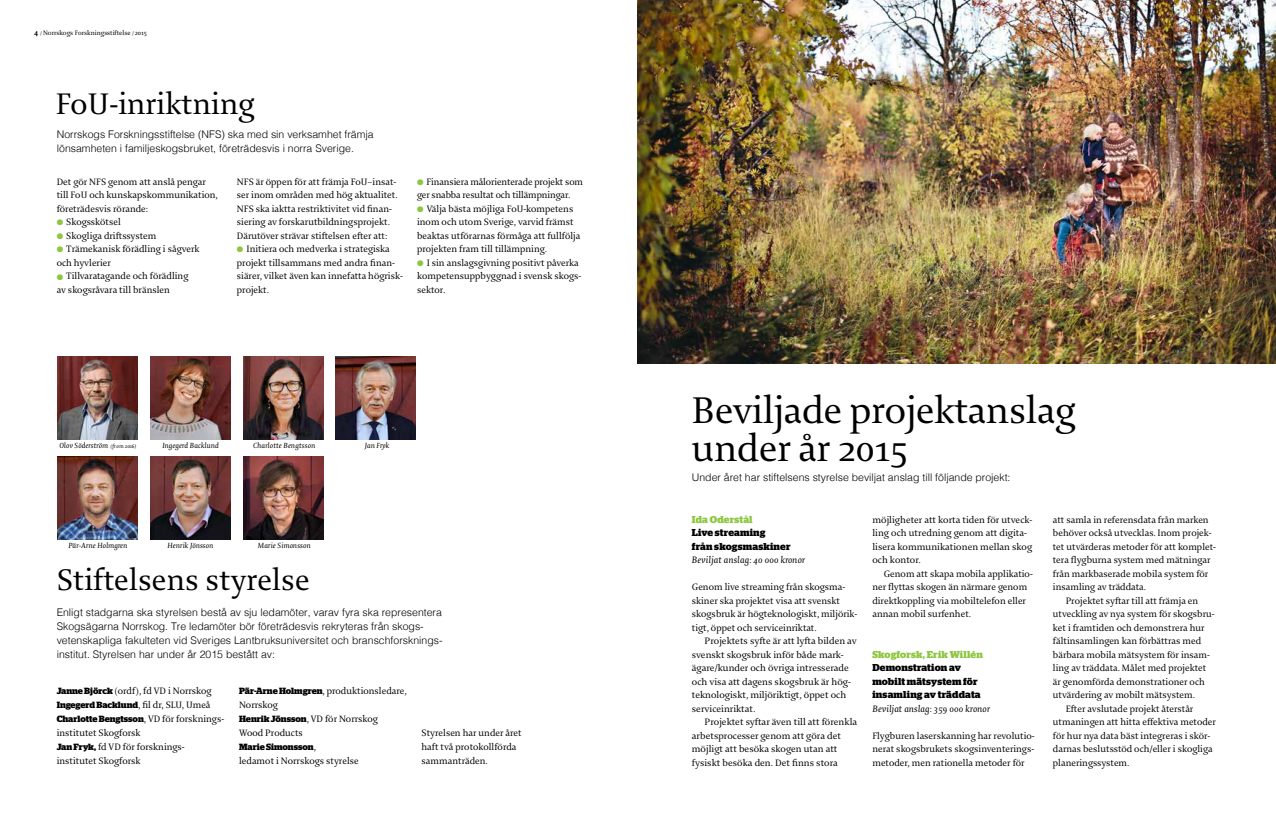
<style>
.page{position:relative;width:1276px;height:823px;background:#fff}
.page>*{position:absolute;margin:0;border:0;box-sizing:border-box;transform-origin:0 0}
.t1{font:40px/38px "Enigma";letter-spacing:-.005em;color:#000}
.t2{font:32px "Enigma";color:#000}
.t3{font:300 10.5px/14px "Helvetica";color:#000}
.t4{font:10px/13.5px "Enigma";color:#000}
.t5{font:700 10px/13.5px "Stag";letter-spacing:.02em;color:#000}
.t6{font:italic 10px "Enigma";letter-spacing:.02em;color:#000}
.t7{font:700 10px "Stag";letter-spacing:.02em;color:#8dc63f}
.t8{font:700 9px/14px "Stag";color:#000}
.t9{font:italic 8px "Enigma";letter-spacing:.02em;color:#000}
.t10{font:7px "Enigma";color:#000}
.s1{font-weight:700;font-size:8.5px}
.s2{font-size:5.5px}
.s3{font-family:"Stag";font-weight:900;font-size:17px;color:#8dc63f}
.s4{font-size:6px}
.s5{font-family:"Stag";font-weight:700;font-size:9px}
.s6{font-family:"Enigma";font-weight:400;font-size:10px}
</style>
<div class="page">
<img style="left:58px;top:356px;width:80px;height:83px">
<img style="left:151px;top:356px;width:79px;height:83px">
<img style="left:243px;top:356px;width:80px;height:83px">
<img style="left:336px;top:356px;width:80px;height:83px">
<img style="left:58px;top:456px;width:80px;height:83px">
<img style="left:151px;top:456px;width:79px;height:83px">
<img style="left:243px;top:456px;width:80px;height:83px">
<img style="left:638px;top:0;width:638px;height:363px">
<p class="t10" style="left:34px;top:29px;width:114px"><span class="s1">4</span> <span class="s2">/</span> Norrskogs Forskningsstiftelse <span class="s2">/</span> 2015</p>
<h2 class="t2" style="left:56px;top:86px;width:201px">FoU-inriktning</h2>
<p class="t3" style="left:57px;top:126px;width:318px">Norrskogs Forskningsstiftelse (NFS) ska med sin verksamhet främja lönsamheten i familjeskogsbruket, företrädesvis i norra Sverige.</p>
<p class="t4" style="left:57px;top:175px;width:163px">Det gör NFS genom att anslå pengar till FoU och kunskapskommunikation, företrädesvis rörande:</p>
<p class="t4" style="left:57px;top:215px;width:66px"><span class="s3">•</span> Skogsskötsel</p>
<p class="t4" style="left:57px;top:229px;width:101px"><span class="s3">•</span> Skogliga driftssystem</p>
<p class="t4" style="left:57px;top:242px;width:144px"><span class="s3">•</span> Trämekanisk förädling i sågverk och hyvlerier</p>
<p class="t4" style="left:57px;top:269px;width:133px"><span class="s3">•</span> Tillvaratagande och förädling av skogsråvara till bränslen</p>
<p class="t4" style="left:237px;top:175px;width:162px">NFS är öppen för att främja FoU–insat&shy;ser inom områden med hög aktualitet.<br>NFS ska iaktta restriktivitet vid finan&shy;siering av forskarutbildningsprojekt.<br>Därutöver strävar stiftelsen efter att:</p>
<p class="t4" style="left:237px;top:242px;width:167px"><span class="s3">•</span> Initiera och medverka i strategiska projekt tillsammans med andra finan&shy;siärer, vilket även kan innefatta högrisk&shy;projekt.</p>
<p class="t4" style="left:417px;top:175px;width:167px"><span class="s3">•</span> Finansiera målorienterade projekt som ger snabba resultat och tillämpningar.</p>
<p class="t4" style="left:417px;top:202px;width:165px"><span class="s3">•</span> Välja bästa möjliga FoU-kompetens inom och utom Sverige, varvid främst beaktas utförarnas förmåga att fullfölja projekten fram till tillämpning.</p>
<p class="t4" style="left:417px;top:256px;width:165px"><span class="s3">•</span> I sin anslagsgivning positivt påverka kompetensuppbyggnad i svensk skogs&shy;sektor.</p>
<p class="t9" style="left:59px;top:440px;width:79px">Olov Söderström <span class="s4">(fr o m 2016)</span></p>
<p class="t9" style="left:162px;top:440px;width:58px">Ingegerd Backlund</p>
<p class="t9" style="left:253px;top:440px;width:63px">Charlotte Bengtsson</p>
<p class="t9" style="left:69px;top:540px;width:60px">Pär-Arne Holmgren</p>
<p class="t9" style="left:168px;top:540px;width:47px">Henrik Jönsson</p>
<p class="t9" style="left:258px;top:540px;width:54px">Marie Simonsson</p>
<p class="t9" style="left:365px;top:440px;width:26px">Jan Fryk</p>
<h2 class="t2" style="left:57px;top:562px;width:255px">Stiftelsens styrelse</h2>
<p class="t3" style="left:57px;top:604px;width:387px">Enligt stadgarna ska styrelsen bestå av sju ledamöter, varav fyra ska representera Skogsägarna Norrskog. Tre ledamöter bör företrädesvis rekryteras från skogs&shy;vetenskapliga fakulteten vid Sveriges Lantbruksuniversitet och branschforsknings&shy;institut. Styrelsen har under år 2015 bestått av:</p>
<p class="t4" style="left:57px;top:684px;width:156px"><span class="s5">Janne Björck</span> (ordf), fd VD i Norrskog</p>
<p class="t8" style="left:57px;top:697px;width:169px">Ingegerd Backlund<span class="s6">, fil dr, SLU, Umeå<br></span>Charlotte Bengtsson<span class="s6">, VD för forsknings-</span></p>
<p class="t4" style="left:57px;top:725px;width:129px;line-height:14px">institutet Skogforsk<br><span class="s5">Jan Fryk,</span> fd VD för forsknings&shy;institutet Skogforsk</p>
<p class="t4" style="left:239px;top:683px;width:169px;line-height:14px"><span class="s5">Pär-Arne Holmgren</span>, produktionsledare,<br>Norrskog<br><span class="s5">Henrik Jönsson</span>, VD för Norrskog<br>Wood Products</p>
<p class="t8" style="left:239px;top:739px;width:79px">Marie Simonsson<span class="s6">,</span></p>
<p class="t4" style="left:239px;top:754px;width:121px">ledamot i Norrskogs styrelse</p>
<p class="t4" style="left:421px;top:725px;width:102px;line-height:14px">Styrelsen har under året haft två protokollförda sammanträden.</p>
<h1 class="t1" style="left:692px;top:392px;width:385px">Beviljade projektanslag under år 2015</h1>
<p class="t3" style="left:692px;top:469px;width:320px">Under året har stiftelsens styrelse beviljat anslag till följande projekt:</p>
<p class="t7" style="left:692px;top:513px;width:62px">Ida Oderstål</p>
<p class="t5" style="left:692px;top:525px;width:100px">Live streaming<br>från skogsmaskiner</p>
<p class="t6" style="left:692px;top:554px;width:115px">Beviljat anslag: 40 000 kronor</p>
<p class="t4" style="left:692px;top:580px;width:167px">Genom live streaming från skogsma&shy;skiner ska projektet visa att svenskt skogsbruk är högteknologiskt, miljörik&shy;tigt, öppet och serviceinriktat.</p>
<p class="t4" style="left:692px;top:634px;width:166px;text-indent:13px">Projektets syfte är att lyfta bilden av svenskt skogsbruk inför både mark&shy;ägare/kunder och övriga intresserade och visa att dagens skogsbruk är hög&shy;teknologiskt, miljöriktigt, öppet och serviceinriktat.</p>
<p class="t4" style="left:692px;top:715px;width:167px;text-indent:13px">Projektet syftar även till att förenkla arbetsprocesser genom att göra det möjligt att besöka skogen utan att fysiskt besöka den. Det finns stora</p>
<p class="t4" style="left:872px;top:512px;width:162px">möjligheter att korta tiden för utveck&shy;ling och utredning genom att digita&shy;lisera kommunikationen mellan skog och kontor.</p>
<p class="t4" style="left:872px;top:566px;width:162px;text-indent:11px">Genom att skapa mobila applikatio&shy;ner flyttas skogen än närmare genom direktkoppling via mobiltelefon eller annan mobil surfenhet.</p>
<p class="t7" style="left:872px;top:648px;width:112px">Skogforsk, Erik Willén</p>
<p class="t5" style="left:872px;top:660px;width:110px">Demonstration av mobilt mätsystem för insamling av träddata</p>
<p class="t6" style="left:872px;top:702px;width:119px">Beviljat anslag: 359 000 kronor</p>
<p class="t4" style="left:872px;top:728px;width:164px;text-align:justify">Flygburen laserskanning har revolutio&shy;nerat skogsbrukets skogsinventerings&shy;metoder, men rationella metoder för</p>
<p class="t4" style="left:1053px;top:512px;width:157px">att samla in referensdata från marken</p>
<p class="t4" style="left:1053px;top:526px;width:160px">behöver också utvecklas. Inom projek-</p>
<p class="t4" style="left:1053px;top:539px;width:165px">tet utvärderas metoder för att komplet-</p>
<p class="t4" style="left:1053px;top:553px;width:159px">tera flygburna system med mätningar</p>
<p class="t4" style="left:1053px;top:566px;width:157px">från markbaserade mobila system för</p>
<p class="t4" style="left:1053px;top:580px;width:95px">insamling av träddata.</p>
<p class="t4" style="left:1065px;top:593px;width:134px">Projektet syftar till att främja en</p>
<p class="t4" style="left:1053px;top:607px;width:163px">utveckling av nya system för skogsbru-</p>
<p class="t4" style="left:1053px;top:620px;width:153px">ket i framtiden och demonstrera hur</p>
<p class="t4" style="left:1053px;top:634px;width:150px">fältinsamlingen kan förbättras med</p>
<p class="t4" style="left:1053px;top:647px;width:158px">bärbara mobila mätsystem för insam-</p>
<p class="t4" style="left:1053px;top:661px;width:155px">ling av träddata. Målet med projektet</p>
<p class="t4" style="left:1053px;top:674px;width:153px">är genomförda demonstrationer och</p>
<p class="t4" style="left:1053px;top:688px;width:144px">utvärdering av mobilt mätsystem.</p>
<p class="t4" style="left:1065px;top:701px;width:129px">Efter avslutade projekt återstår</p>
<p class="t4" style="left:1053px;top:715px;width:164px">utmaningen att hitta effektiva metoder</p>
<p class="t4" style="left:1053px;top:728px;width:159px">för hur nya data bäst integreras i skör-</p>
<p class="t4" style="left:1053px;top:742px;width:161px">darnas beslutsstöd och/eller i skogliga</p>
<p class="t4" style="left:1053px;top:755px;width:78px">planeringssystem.</p>
</div>
